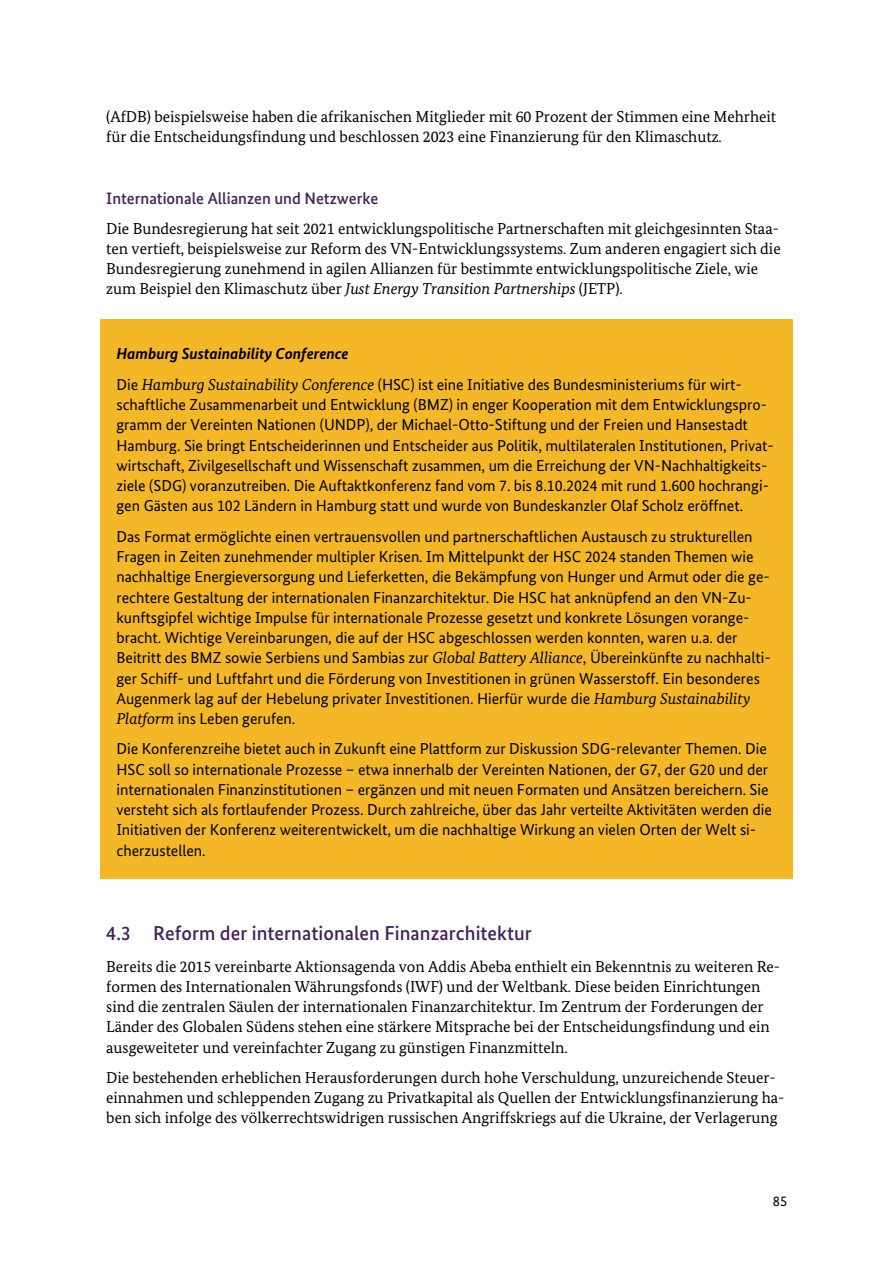
<style>
.page{position:relative;width:893px;height:1263px;background:#fff}
.page>*{position:absolute;margin:0;border:0;box-sizing:border-box;transform-origin:0 0}
.t1{font:500 20.1px "Bundes Sans";color:#42215b}
.t2{font:500 16.5px "Bundes Sans";color:#42215b}
.t3{font:15.9px/20.2px "Bundes Sans";letter-spacing:-.005em;color:#000}
.t4{font:15.9px/20.1px "Bundes Serif";letter-spacing:-.005em;color:#000}
.t5{font:14.4px "Bundes Sans";color:#000}
.s1{font-style:italic}
.s2{font-weight:700;font-style:italic}
.s3{font-family:"Bundes Serif";font-style:italic}
</style>
<div class="page">
<div style="left:110px;top:328px;width:673px;height:36px;background:#f4b727"></div>
<div style="left:101px;top:319px;width:9px;height:9px;background:#f4b727"></div>
<div style="left:110px;top:319px;width:673px;height:9px;background:#f4b727"></div>
<div style="left:783px;top:319px;width:9px;height:9px;background:#f4b727"></div>
<div style="left:101px;top:328px;width:9px;height:36px;background:#f4b727"></div>
<div style="left:783px;top:328px;width:9px;height:36px;background:#f4b727"></div>
<div style="left:110px;top:364px;width:673px;height:30px;background:#f4b727"></div>
<div style="left:101px;top:364px;width:9px;height:30px;background:#f4b727"></div>
<div style="left:783px;top:364px;width:9px;height:30px;background:#f4b727"></div>
<div style="left:110px;top:394px;width:673px;height:20px;background:#f4b727"></div>
<div style="left:101px;top:394px;width:9px;height:20px;background:#f4b727"></div>
<div style="left:783px;top:394px;width:9px;height:20px;background:#f4b727"></div>
<div style="left:110px;top:414px;width:673px;height:21px;background:#f4b727"></div>
<div style="left:101px;top:414px;width:9px;height:21px;background:#f4b727"></div>
<div style="left:783px;top:414px;width:9px;height:21px;background:#f4b727"></div>
<div style="left:110px;top:435px;width:673px;height:20px;background:#f4b727"></div>
<div style="left:101px;top:435px;width:9px;height:20px;background:#f4b727"></div>
<div style="left:783px;top:435px;width:9px;height:20px;background:#f4b727"></div>
<div style="left:110px;top:455px;width:673px;height:20px;background:#f4b727"></div>
<div style="left:101px;top:455px;width:9px;height:20px;background:#f4b727"></div>
<div style="left:783px;top:455px;width:9px;height:20px;background:#f4b727"></div>
<div style="left:110px;top:475px;width:673px;height:20px;background:#f4b727"></div>
<div style="left:101px;top:475px;width:9px;height:20px;background:#f4b727"></div>
<div style="left:783px;top:475px;width:9px;height:20px;background:#f4b727"></div>
<div style="left:110px;top:495px;width:673px;height:31px;background:#f4b727"></div>
<div style="left:101px;top:495px;width:9px;height:31px;background:#f4b727"></div>
<div style="left:783px;top:495px;width:9px;height:31px;background:#f4b727"></div>
<div style="left:110px;top:526px;width:673px;height:20px;background:#f4b727"></div>
<div style="left:101px;top:526px;width:9px;height:20px;background:#f4b727"></div>
<div style="left:783px;top:526px;width:9px;height:20px;background:#f4b727"></div>
<div style="left:110px;top:546px;width:673px;height:20px;background:#f4b727"></div>
<div style="left:101px;top:546px;width:9px;height:20px;background:#f4b727"></div>
<div style="left:783px;top:546px;width:9px;height:20px;background:#f4b727"></div>
<div style="left:110px;top:566px;width:673px;height:21px;background:#f4b727"></div>
<div style="left:101px;top:566px;width:9px;height:21px;background:#f4b727"></div>
<div style="left:783px;top:566px;width:9px;height:21px;background:#f4b727"></div>
<div style="left:110px;top:587px;width:673px;height:20px;background:#f4b727"></div>
<div style="left:101px;top:587px;width:9px;height:20px;background:#f4b727"></div>
<div style="left:783px;top:587px;width:9px;height:20px;background:#f4b727"></div>
<div style="left:110px;top:607px;width:673px;height:20px;background:#f4b727"></div>
<div style="left:101px;top:607px;width:9px;height:20px;background:#f4b727"></div>
<div style="left:783px;top:607px;width:9px;height:20px;background:#f4b727"></div>
<div style="left:110px;top:627px;width:673px;height:20px;background:#f4b727"></div>
<div style="left:101px;top:627px;width:9px;height:20px;background:#f4b727"></div>
<div style="left:783px;top:627px;width:9px;height:20px;background:#f4b727"></div>
<div style="left:110px;top:647px;width:673px;height:21px;background:#f4b727"></div>
<div style="left:101px;top:647px;width:9px;height:21px;background:#f4b727"></div>
<div style="left:783px;top:647px;width:9px;height:21px;background:#f4b727"></div>
<div style="left:110px;top:668px;width:673px;height:20px;background:#f4b727"></div>
<div style="left:101px;top:668px;width:9px;height:20px;background:#f4b727"></div>
<div style="left:783px;top:668px;width:9px;height:20px;background:#f4b727"></div>
<div style="left:110px;top:688px;width:673px;height:20px;background:#f4b727"></div>
<div style="left:101px;top:688px;width:9px;height:20px;background:#f4b727"></div>
<div style="left:783px;top:688px;width:9px;height:20px;background:#f4b727"></div>
<div style="left:110px;top:708px;width:673px;height:30px;background:#f4b727"></div>
<div style="left:101px;top:708px;width:9px;height:30px;background:#f4b727"></div>
<div style="left:783px;top:708px;width:9px;height:30px;background:#f4b727"></div>
<div style="left:110px;top:738px;width:673px;height:21px;background:#f4b727"></div>
<div style="left:101px;top:738px;width:9px;height:21px;background:#f4b727"></div>
<div style="left:783px;top:738px;width:9px;height:21px;background:#f4b727"></div>
<div style="left:110px;top:759px;width:673px;height:20px;background:#f4b727"></div>
<div style="left:101px;top:759px;width:9px;height:20px;background:#f4b727"></div>
<div style="left:783px;top:759px;width:9px;height:20px;background:#f4b727"></div>
<div style="left:110px;top:779px;width:673px;height:20px;background:#f4b727"></div>
<div style="left:101px;top:779px;width:9px;height:20px;background:#f4b727"></div>
<div style="left:783px;top:779px;width:9px;height:20px;background:#f4b727"></div>
<div style="left:110px;top:799px;width:673px;height:20px;background:#f4b727"></div>
<div style="left:101px;top:799px;width:9px;height:20px;background:#f4b727"></div>
<div style="left:783px;top:799px;width:9px;height:20px;background:#f4b727"></div>
<div style="left:110px;top:819px;width:673px;height:21px;background:#f4b727"></div>
<div style="left:101px;top:819px;width:9px;height:21px;background:#f4b727"></div>
<div style="left:783px;top:819px;width:9px;height:21px;background:#f4b727"></div>
<div style="left:110px;top:840px;width:673px;height:30px;background:#f4b727"></div>
<div style="left:101px;top:870px;width:9px;height:9px;background:#f4b727"></div>
<div style="left:110px;top:870px;width:673px;height:9px;background:#f4b727"></div>
<div style="left:783px;top:870px;width:9px;height:9px;background:#f4b727"></div>
<div style="left:101px;top:840px;width:9px;height:30px;background:#f4b727"></div>
<div style="left:783px;top:840px;width:9px;height:30px;background:#f4b727"></div>
<p class="t4" style="left:106px;top:108px;width:671px">(AfDB) beispielsweise haben die afrikanischen Mitglieder mit 60 Prozent der Stimmen eine Mehrheit für die Entscheidungsfindung und beschlossen 2023 eine Finanzierung für den Klimaschutz.</p>
<p class="t2" style="left:106px;top:191px;width:273px">Internationale Allianzen und Netzwerke</p>
<p class="t4" style="left:106px;top:219px;width:676px">Die Bundesregierung hat seit 2021 entwicklungspolitische Partnerschaften mit gleichgesinnten Staa&shy;ten vertieft, beispielsweise zur Reform des VN-Entwicklungssystems. Zum anderen engagiert sich die Bundesregierung zunehmend in agilen Allianzen für bestimmte entwicklungspolitische Ziele, wie zum Beispiel den Klimaschutz über <span class="s1">Just Energy Transition Partnerships</span> (JETP).</p>
<p class="t3" style="left:116px;top:339px;width:627px;line-height:31.3px"><span class="s2">Hamburg Sustainability Conference<br></span>Die <span class="s3">Hamburg Sustainability Conference</span> (HSC) ist eine Initiative des Bundesministeriums für wirt-</p>
<p class="t3" style="left:116px;top:396px;width:659px">schaftliche Zusammenarbeit und Entwicklung (BMZ) in enger Kooperation mit dem Entwicklungspro&shy;gramm der Vereinten Nationen (UNDP), der Michael-Otto-Stiftung und der Freien und Hansestadt Hamburg. Sie bringt Entscheiderinnen und Entscheider aus Politik, multilateralen Institutionen, Privat&shy;wirtschaft, Zivilgesellschaft und Wissenschaft zusammen, um die Erreichung der VN-Nachhaltigkeits&shy;ziele (SDG) voranzutreiben. Die Auftaktkonferenz fand vom 7. bis 8.10.2024 mit rund 1.600 hochrangi&shy;gen Gästen aus 102 Ländern in Hamburg statt und wurde von Bundeskanzler Olaf Scholz eröffnet.</p>
<p class="t3" style="left:116px;top:528px;width:655px">Das Format ermöglichte einen vertrauensvollen und partnerschaftlichen Austausch zu strukturellen Fragen in Zeiten zunehmender multipler Krisen. Im Mittelpunkt der HSC 2024 standen Themen wie nachhaltige Energieversorgung und Lieferketten, die Bekämpfung von Hunger und Armut oder die ge&shy;rechtere Gestaltung der internationalen Finanzarchitektur. Die HSC hat anknüpfend an den VN-Zu&shy;kunftsgipfel wichtige Impulse für internationale Prozesse gesetzt und konkrete Lösungen vorange&shy;bracht. Wichtige Vereinbarungen, die auf der HSC abgeschlossen werden konnten, waren u.a. der Beitritt des BMZ sowie Serbiens und Sambias zur <span class="s3">Global Battery Alliance</span>, Übereinkünfte zu nachhalti&shy;ger Schiff- und Luftfahrt und die Förderung von Investitionen in grünen Wasserstoff. Ein besonderes Augenmerk lag auf der Hebelung privater Investitionen. Hierfür wurde die <span class="s3">Hamburg Sustainability Platform</span> ins Leben gerufen.</p>
<p class="t3" style="left:116px;top:740px;width:657px">Die Konferenzreihe bietet auch in Zukunft eine Plattform zur Diskussion SDG-relevanter Themen. Die HSC soll so internationale Prozesse – etwa innerhalb der Vereinten Nationen, der G7, der G20 und der internationalen Finanzinstitutionen – ergänzen und mit neuen Formaten und Ansätzen bereichern. Sie versteht sich als fortlaufender Prozess. Durch zahlreiche, über das Jahr verteilte Aktivitäten werden die Initiativen der Konferenz weiterentwickelt, um die nachhaltige Wirkung an vielen Orten der Welt si&shy;cherzustellen.</p>
<p class="t1" style="left:106px;top:925px;width:427px">4.3 Reform der internationalen Finanzarchitektur</p>
<p class="t4" style="left:106px;top:957px;width:675px">Bereits die 2015 vereinbarte Aktionsagenda von Addis Abeba enthielt ein Bekenntnis zu weiteren Re&shy;formen des Internationalen Währungsfonds (IWF) und der Weltbank. Diese beiden Einrichtungen sind die zentralen Säulen der internationalen Finanzarchitektur. Im Zentrum der Forderungen der Länder des Globalen Südens stehen eine stärkere Mitsprache bei der Entscheidungsfindung und ein ausgeweiteter und vereinfachter Zugang zu günstigen Finanzmitteln.</p>
<p class="t4" style="left:106px;top:1069px;width:679px">Die bestehenden erheblichen Herausforderungen durch hohe Verschuldung, unzureichende Steuer&shy;einnahmen und schleppenden Zugang zu Privatkapital als Quellen der Entwicklungsfinanzierung ha&shy;ben sich infolge des völkerrechtswidrigen russischen Angriffskriegs auf die Ukraine, der Verlagerung</p>
<p class="t5" style="left:773px;top:1195px;width:16px">85</p>
</div>
